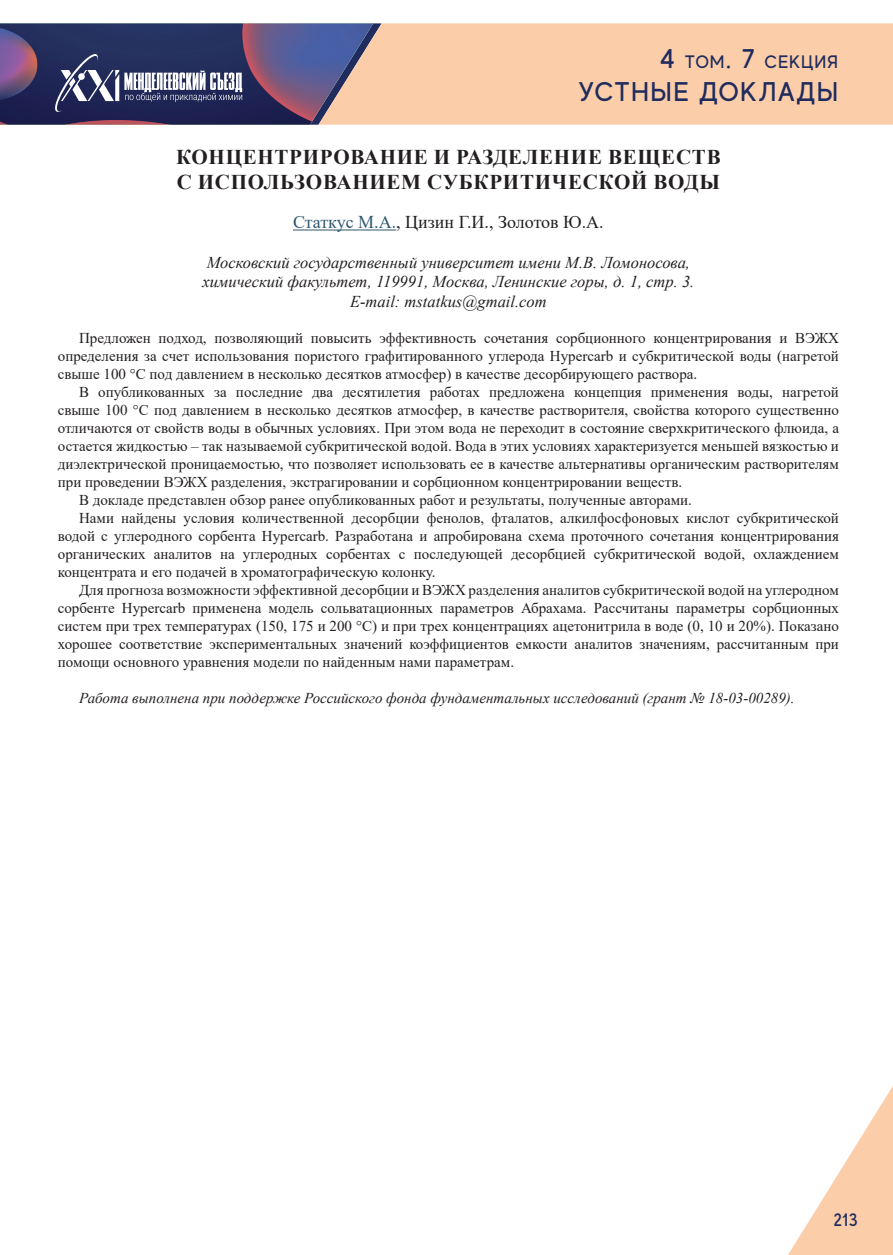
<style>
.page{position:relative;width:893px;height:1255px;background:#fff}
.page>*{position:absolute;margin:0;border:0;box-sizing:border-box;transform-origin:0 0}
.t1{font:500 27px "MADE Evolve Sans";letter-spacing:.05em;color:#1f2c5d}
.t2{font:700 21px/25.2px "Times New Roman";letter-spacing:.035em;color:#231f20}
.t3{font:18px "Times New Roman";color:#231f20}
.t4{font:500 18px "MADE Evolve Sans";letter-spacing:.05em;color:#1f2c5d}
.t5{font:italic 16.5px/19.8px "Times New Roman";color:#231f20;text-align:center}
.t6{font:15px/18px "Times New Roman";color:#231f20;text-align:justify}
.t7{font:italic 15px "Times New Roman";color:#231f20}
.s1{font-size:27px}
.s2{color:#2e576f}
</style>
<div class="page">
<div style="left:382px;top:23px;width:511px;height:102px;background:#fccda9"></div>
<svg style="left:788px;top:1086px;width:105px;height:168px"></svg>
<svg style="left:0;top:23px;width:382px;height:102px;background:#575378"></svg>
<hr style="left:293px;top:229px;width:103px;height:1px;background:#2e576f">
<p class="t4" style="left:660px;top:51px;width:179px"><span class="s1">4</span> ТОМ<span class="s1">. 7</span> СЕКЦИЯ</p>
<h1 class="t1" style="left:578px;top:74px;width:261px">УСТНЫЕ ДОКЛАДЫ</h1>
<h2 class="t2" style="left:176px;top:144px;width:546px">КОНЦЕНТРИРОВАНИЕ И РАЗДЕЛЕНИЕ ВЕЩЕСТВ<br>С ИСПОЛЬЗОВАНИЕМ СУБКРИТИЧЕСКОЙ ВОДЫ</h2>
<p class="t3" style="left:293px;top:209px;width:312px"><span class="s2">Статкус М.А.</span>, Цизин Г.И., Золотов Ю.А.</p>
<p class="t5" style="left:202px;top:252px;width:493px">Московский государственный университет имени М.В. Ломоносова, химический факультет, 119991, Москва, Ленинские горы, д. 1, стр. 3.<br>E-mail: mstatkus@gmail.com</p>
<p class="t6" style="left:58px;top:329px;width:783px;text-indent:21px">Предложен подход, позволяющий повысить эффективность сочетания сорбционного концентрирования и ВЭЖХ определения за счет использования пористого графитированного углерода Hypercarb и субкритической воды (нагретой свыше 100 °C под давлением в несколько десятков атмосфер) в качестве десорбирующего раствора.</p>
<p class="t6" style="left:79px;top:383px;width:761px">В опубликованных за последние два десятилетия работах предложена концепция применения воды, нагретой</p>
<p class="t6" style="left:58px;top:401px;width:783px">свыше 100 °C под давлением в несколько десятков атмосфер, в качестве растворителя, свойства которого существенно</p>
<p class="t6" style="left:58px;top:419px;width:783px">отличаются от свойств воды в обычных условиях. При этом вода не переходит в состояние сверхкритического флюида, а</p>
<p class="t6" style="left:58px;top:437px;width:783px">остается жидкостью – так называемой субкритической водой. Вода в этих условиях характеризуется меньшей вязкостью и</p>
<p class="t6" style="left:58px;top:455px;width:783px">диэлектрической проницаемостью, что позволяет использовать ее в качестве альтернативы органическим растворителям</p>
<p class="t6" style="left:58px;top:473px;width:626px">при проведении ВЭЖХ разделения, экстрагировании и сорбционном концентрировании веществ.</p>
<p class="t6" style="left:79px;top:491px;width:614px">В докладе представлен обзор ранее опубликованных работ и результаты, полученные авторами.</p>
<p class="t6" style="left:79px;top:509px;width:761px">Нами найдены условия количественной десорбции фенолов, фталатов, алкилфосфоновых кислот субкритической</p>
<p class="t6" style="left:58px;top:527px;width:783px">водой с углеродного сорбента Hypercarb. Разработана и апробирована схема проточного сочетания концентрирования</p>
<p class="t6" style="left:58px;top:545px;width:783px">органических аналитов на углеродных сорбентах с последующей десорбцией субкритической водой, охлаждением</p>
<p class="t6" style="left:58px;top:563px;width:379px">концентрата и его подачей в хроматографическую колонку.</p>
<p class="t6" style="left:79px;top:581px;width:761px">Для прогноза возможности эффективной десорбции и ВЭЖХ разделения аналитов субкритической водой на углеродном</p>
<p class="t6" style="left:58px;top:599px;width:783px">сорбенте Hypercarb применена модель сольватационных параметров Абрахама. Рассчитаны параметры сорбционных</p>
<p class="t6" style="left:58px;top:617px;width:783px">систем при трех температурах (150, 175 и 200 °C) и при трех концентрациях ацетонитрила в воде (0, 10 и 20%). Показано</p>
<p class="t6" style="left:58px;top:635px;width:783px">хорошее соответствие экспериментальных значений коэффициентов емкости аналитов значениям, рассчитанным при</p>
<p class="t6" style="left:58px;top:653px;width:458px">помощи основного уравнения модели по найденным нами параметрам.</p>
<p class="t7" style="left:79px;top:688px;width:717px">Работа выполнена при поддержке Российского фонда фундаментальных исследований (грант № 18-03-00289).</p>
<p class="t4" style="left:833px;top:1208px;width:26px">213</p>
</div>
